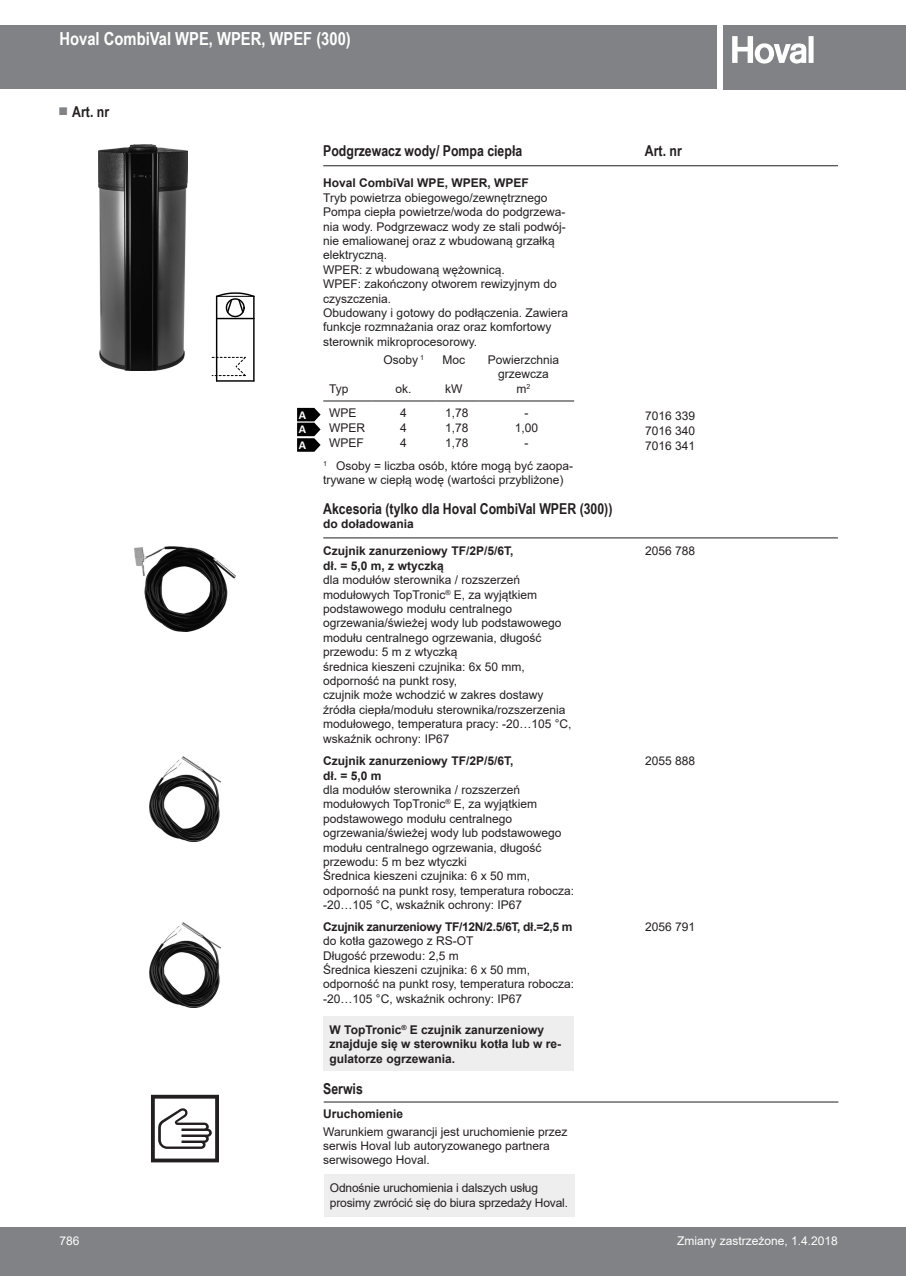
<style>
.page{position:relative;width:906px;height:1276px;background:#fff}
.page>*{position:absolute;margin:0;border:0;box-sizing:border-box;transform-origin:0 0}
.t1{font:700 18px "Arial Narrow";color:#fff}
.ANB_10{font:700 15px "Arial Narrow";color:#231f20}
.Comet_Text{font:12px/14.4px "Arial";color:#231f20}
.AR_08{font:12px/14.4px "Arial";color:#231f20}
.AB_08{font:700 12px/14.4px "Arial";color:#231f20}
.Comet_Material__Prei{font:12px "Arial";color:#231f20}
.t2{font:12px "Arial";color:#fff}
.AR_08-2{font:700 12px "Calibri";color:#fff}
.s1{font-size:16.5px;color:#808285}
.s2{font-weight:700}
</style>
<div class="page">
<div style="left:723px;top:26px;width:182px;height:64px;background:#808285"></div>
<svg style="left:732px;top:36px;width:81px;height:28px"></svg>
<hr style="left:323px;top:165px;width:515px;height:1px;background:#231f20">
<div style="left:0;top:1228px;width:906px;height:48px;background:#808285"></div>
<div style="left:13px;top:26px;width:703px;height:63px;background:#808285"></div>
<div style="left:0;top:26px;width:13px;height:63px;background:#808285"></div>
<hr style="left:323px;top:537px;width:515px;height:1px;background:#231f20">
<hr style="left:323px;top:401px;width:49px;height:1px;background:#231f20">
<hr style="left:372px;top:401px;width:63px;height:1px;background:#231f20">
<hr style="left:435px;top:401px;width:44px;height:1px;background:#231f20">
<hr style="left:479px;top:401px;width:95px;height:1px;background:#231f20">
<hr style="left:217px;top:380px;width:37px;height:2px;background:#000">
<hr style="left:253px;top:296px;width:2px;height:85px;background:#000">
<hr style="left:216px;top:296px;width:1px;height:85px;background:#000">
<svg style="left:212px;top:356px;width:34px;height:21px"></svg>
<svg style="left:215px;top:292px;width:40px;height:26px"></svg>
<hr style="left:217px;top:318px;width:37px;height:1px;background:#000">
<hr style="left:217px;top:296px;width:37px;height:1px;background:#000">
<svg style="left:151px;top:1094px;width:68px;height:68px"></svg>
<div style="left:323px;top:1174px;width:251px;height:42px;background:#eee"></div>
<hr style="left:324px;top:1101px;width:514px;height:1px;background:#231f20">
<div style="left:323px;top:1016px;width:251px;height:55px;background:#eee"></div>
<img style="left:99px;top:145px;width:88px;height:226px">
<svg style="left:297px;top:408px;width:23px;height:44px"></svg>
<img style="left:134px;top:546px;width:102px;height:85px">
<img style="left:149px;top:756px;width:72px;height:85px">
<img style="left:149px;top:922px;width:72px;height:85px">
<h1 class="t1" style="left:60px;top:25px;width:293px">Hoval CombiVal WPE, WPER, WPEF (300)</h1>
<p class="ANB_10" style="left:60px;top:100px;width:51px"><span class="s1">■</span> Art. nr</p>
<p class="AR_08-2" style="left:299px;top:406px;width:9px">A</p>
<p class="AR_08-2" style="left:299px;top:421px;width:9px">A</p>
<p class="AR_08-2" style="left:299px;top:436px;width:9px">A</p>
<p class="ANB_10" style="left:323px;top:139px;width:200px">Podgrzewacz wody/ Pompa ciepła</p>
<p class="ANB_10" style="left:645px;top:139px;width:38px">Art. nr</p>
<p class="AB_08" style="left:323px;top:176px;width:207px">Hoval CombiVal WPE, WPER, WPEF</p>
<p class="AR_08" style="left:323px;top:190px;width:244px">Tryb powietrza obiegowego/zewnętrznego Pompa ciepła powietrze/woda do podgrzewa&shy;nia wody. Podgrzewacz wody ze stali podwój&shy;nie emaliowanej oraz z wbudowaną grzałką elektryczną.</p>
<p class="AR_08" style="left:323px;top:262px;width:183px">WPER: z wbudowaną wężownicą.</p>
<p class="AR_08" style="left:323px;top:277px;width:235px">WPEF: zakończony otworem rewizyjnym do czyszczenia.</p>
<p class="AR_08" style="left:323px;top:305px;width:246px">Obudowany i gotowy do podłączenia. Zawiera funkcje rozmnażania oraz oraz komfortowy sterownik mikroprocesorowy.</p>
<p class="AR_08" style="left:383px;top:352px;width:42px">Osoby <sup>1</sup></p>
<p class="AR_08" style="left:442px;top:352px;width:24px">Moc</p>
<p class="AR_08" style="left:488px;top:352px;width:73px;text-align:center">Powierzchnia grzewcza</p>
<p class="AR_08" style="left:329px;top:382px;width:21px">Typ</p>
<p class="AR_08" style="left:396px;top:382px;width:18px">ok.</p>
<p class="AR_08" style="left:445px;top:382px;width:19px">kW</p>
<p class="AR_08" style="left:516px;top:382px;width:15px">m<sup>2</sup></p>
<p class="AR_08" style="left:329px;top:406px;width:29px">WPE</p>
<p class="AR_08" style="left:400px;top:406px;width:8px">4</p>
<p class="Comet_Text" style="left:445px;top:406px;width:25px">1,78</p>
<p class="AR_08" style="left:524px;top:406px;width:5px">-</p>
<p class="AR_08" style="left:329px;top:420px;width:37px">WPER</p>
<p class="AR_08" style="left:400px;top:420px;width:8px">4</p>
<p class="Comet_Text" style="left:445px;top:420px;width:25px">1,78</p>
<p class="AR_08" style="left:515px;top:420px;width:25px">1,00</p>
<p class="AR_08" style="left:329px;top:435px;width:36px">WPEF</p>
<p class="AR_08" style="left:400px;top:435px;width:8px">4</p>
<p class="Comet_Text" style="left:445px;top:435px;width:25px">1,78</p>
<p class="AR_08" style="left:524px;top:435px;width:5px">-</p>
<p class="AR_08" style="left:323px;top:458px;width:251px"><sup>1</sup> Osoby = liczba osób, które mogą być zaopa&shy;trywane w ciepłą wodę (wartości przybliżone)</p>
<p class="ANB_10" style="left:323px;top:497px;width:291px">Akcesoria (tylko dla Hoval CombiVal WPER (300))</p>
<p class="AB_08" style="left:323px;top:517px;width:92px">do doładowania</p>
<p class="Comet_Material__Prei" style="left:645px;top:408px;width:52px">7016 339</p>
<p class="Comet_Material__Prei" style="left:645px;top:423px;width:52px">7016 340</p>
<p class="Comet_Material__Prei" style="left:645px;top:438px;width:52px">7016 341</p>
<p class="Comet_Text" style="left:323px;top:544px;width:250px"><span class="s2">Czujnik zanurzeniowy TF/2P/5/6T,<br>dł. = 5,0 m, z wtyczką<br></span>dla modułów sterownika / rozszerzeń modułowych TopTronic<sup>®</sup> E, za wyjątkiem podstawowego modułu centralnego ogrzewania/świeżej wody lub podstawowego modułu centralnego ogrzewania, długość przewodu: 5 m z wtyczką<br>średnica kieszeni czujnika: 6x 50 mm, odporność na punkt rosy,<br>czujnik może wchodzić w zakres dostawy źródła ciepła/modułu sterownika/rozszerzenia modułowego, temperatura pracy: -20…105 °C, wskaźnik ochrony: IP67</p>
<p class="Comet_Material__Prei" style="left:645px;top:543px;width:52px">2056 788</p>
<p class="Comet_Text" style="left:323px;top:753px;width:252px"><span class="s2">Czujnik zanurzeniowy TF/2P/5/6T,<br>dł. = 5,0 m<br></span>dla modułów sterownika / rozszerzeń modułowych TopTronic<sup>®</sup> E, za wyjątkiem podstawowego modułu centralnego ogrzewania/świeżej wody lub podstawowego modułu centralnego ogrzewania, długość przewodu: 5 m bez wtyczki<br>Średnica kieszeni czujnika: 6 x 50 mm, odporność na punkt rosy, temperatura robocza: -20…105 °C, wskaźnik ochrony: IP67</p>
<p class="Comet_Material__Prei" style="left:645px;top:752px;width:52px">2055 888</p>
<p class="Comet_Text" style="left:323px;top:919px;width:252px"><span class="s2">Czujnik zanurzeniowy TF/12N/2.5/6T, dł.=2,5 m </span>do kotła gazowego z RS-OT<br>Długość przewodu: 2,5 m<br>Średnica kieszeni czujnika: 6 x 50 mm, odporność na punkt rosy, temperatura robocza: -20…105 °C, wskaźnik ochrony: IP67</p>
<p class="Comet_Material__Prei" style="left:645px;top:918px;width:52px">2056 791</p>
<p class="AB_08" style="left:330px;top:1022px;width:233px">W TopTronic<sup>®</sup> E czujnik zanurzeniowy znajduje się w sterowniku kotła lub w re&shy;gulatorze ogrzewania.</p>
<p class="ANB_10" style="left:323px;top:1077px;width:41px">Serwis</p>
<p class="AB_08" style="left:323px;top:1106px;width:82px">Uruchomienie</p>
<p class="AR_08" style="left:323px;top:1124px;width:246px">Warunkiem gwarancji jest uruchomienie przez serwis Hoval lub autoryzowanego partnera serwisowego Hoval.</p>
<p class="AR_08" style="left:330px;top:1181px;width:240px">Odnośnie uruchomienia i dalszych usług prosimy zwrócić się do biura sprzedaży Hoval.</p>
<p class="t2" style="left:60px;top:1232px;width:22px">786</p>
<p class="t2" style="left:677px;top:1232px;width:162px">Zmiany zastrzeżone, 1.4.2018</p>
</div>
